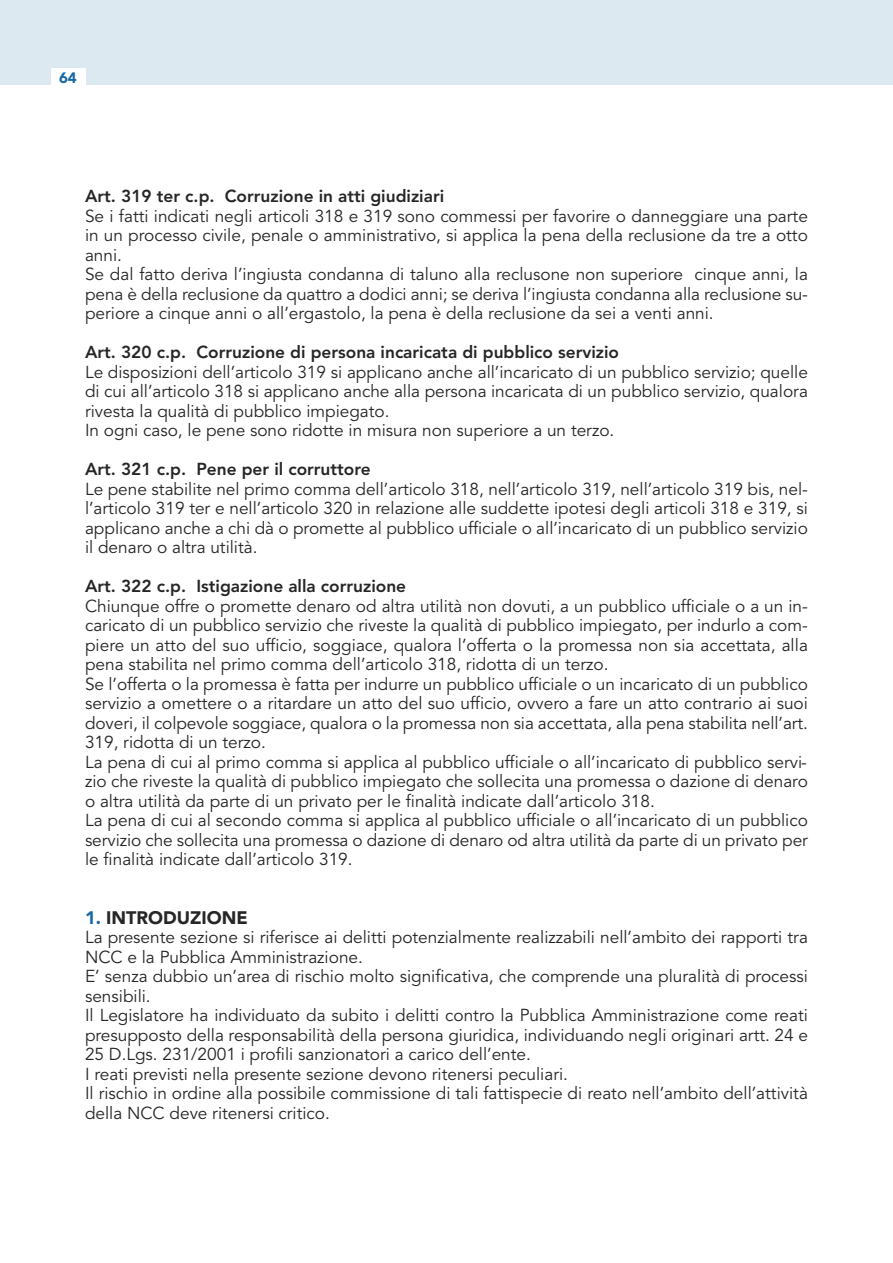
<style>
.page{position:relative;width:893px;height:1263px;background:#fff}
.page>*{position:absolute;margin:0;border:0;box-sizing:border-box;transform-origin:0 0}
.t1{font:900 18px "Avenir";color:#272627}
.t2{font:17.25px/19.5px "Avenir";color:#272627}
.t3{font:800 17.25px "Avenir";color:#272627}
.t4{font:900 15px "Avenir";color:#1769a4}
.s1{color:#1769a4}
</style>
<div class="page">
<div style="left:0;top:0;width:893px;height:85px;background:#dce9f1"></div>
<div style="left:51px;top:68px;width:34px;height:26px;background:#fff"></div>
<p class="t4" style="left:59px;top:72px;width:19px">64</p>
<p class="t3" style="left:85px;top:189px;width:361px">Art. 319 ter c.p. Corruzione in atti giudiziari</p>
<p class="t2" style="left:85px;top:207px;width:724px">Se i fatti indicati negli articoli 318 e 319 sono commessi per favorire o danneggiare una parte in un processo civile, penale o amministrativo, si applica la pena della reclusione da tre a otto anni.<br>Se dal fatto deriva l’ingiusta condanna di taluno alla reclusone non superiore cinque anni, la pena è della reclusione da quattro a dodici anni; se deriva l’ingiusta condanna alla reclusione su&shy;periore a cinque anni o all’ergastolo, la pena è della reclusione da sei a venti anni.</p>
<p class="t3" style="left:85px;top:345px;width:536px">Art. 320 c.p. Corruzione di persona incaricata di pubblico servizio</p>
<p class="t2" style="left:85px;top:363px;width:724px">Le disposizioni dell’articolo 319 si applicano anche all’incaricato di un pubblico servizio; quelle di cui all’articolo 318 si applicano anche alla persona incaricata di un pubblico servizio, qualora rivesta la qualità di pubblico impiegato.<br>In ogni caso, le pene sono ridotte in misura non superiore a un terzo.</p>
<p class="t3" style="left:85px;top:462px;width:287px">Art. 321 c.p. Pene per il corruttore</p>
<p class="t2" style="left:85px;top:480px;width:724px;text-align:justify">Le pene stabilite nel primo comma dell’articolo 318, nell’articolo 319, nell’articolo 319 bis, nel&shy;l’articolo 319 ter e nell’articolo 320 in relazione alle suddette ipotesi degli articoli 318 e 319, si applicano anche a chi dà o promette al pubblico ufficiale o all’incaricato di un pubblico servizio il denaro o altra utilità.</p>
<p class="t3" style="left:85px;top:579px;width:323px">Art. 322 c.p. Istigazione alla corruzione</p>
<p class="t2" style="left:85px;top:597px;width:724px">Chiunque offre o promette denaro od altra utilità non dovuti, a un pubblico ufficiale o a un in&shy;caricato di un pubblico servizio che riveste la qualità di pubblico impiegato, per indurlo a com&shy;piere un atto del suo ufficio, soggiace, qualora l’offerta o la promessa non sia accettata, alla pena stabilita nel primo comma dell’articolo 318, ridotta di un terzo.<br>Se l’offerta o la promessa è fatta per indurre un pubblico ufficiale o un incaricato di un pubblico servizio a omettere o a ritardare un atto del suo ufficio, ovvero a fare un atto contrario ai suoi doveri, il colpevole soggiace, qualora o la promessa non sia accettata, alla pena stabilita nell’art.<br>319, ridotta di un terzo.<br>La pena di cui al primo comma si applica al pubblico ufficiale o all’incaricato di pubblico servi&shy;zio che riveste la qualità di pubblico impiegato che sollecita una promessa o dazione di denaro o altra utilità da parte di un privato per le finalità indicate dall’articolo 318.<br>La pena di cui al secondo comma si applica al pubblico ufficiale o all’incaricato di un pubblico servizio che sollecita una promessa o dazione di denaro od altra utilità da parte di un privato per le finalità indicate dall’articolo 319.</p>
<p class="t1" style="left:85px;top:910px;width:164px"><span class="s1">1.</span> INTRODUZIONE</p>
<p class="t2" style="left:85px;top:929px;width:724px">La presente sezione si riferisce ai delitti potenzialmente realizzabili nell’ambito dei rapporti tra NCC e la Pubblica Amministrazione.<br>E’ senza dubbio un’area di rischio molto significativa, che comprende una pluralità di processi sensibili.<br>Il Legislatore ha individuato da subito i delitti contro la Pubblica Amministrazione come reati presupposto della responsabilità della persona giuridica, individuando negli originari artt. 24 e 25 D.Lgs. 231/2001 i profili sanzionatori a carico dell’ente.<br>I reati previsti nella presente sezione devono ritenersi peculiari.<br>Il rischio in ordine alla possibile commissione di tali fattispecie di reato nell’ambito dell’attività della NCC deve ritenersi critico.</p>
</div>
